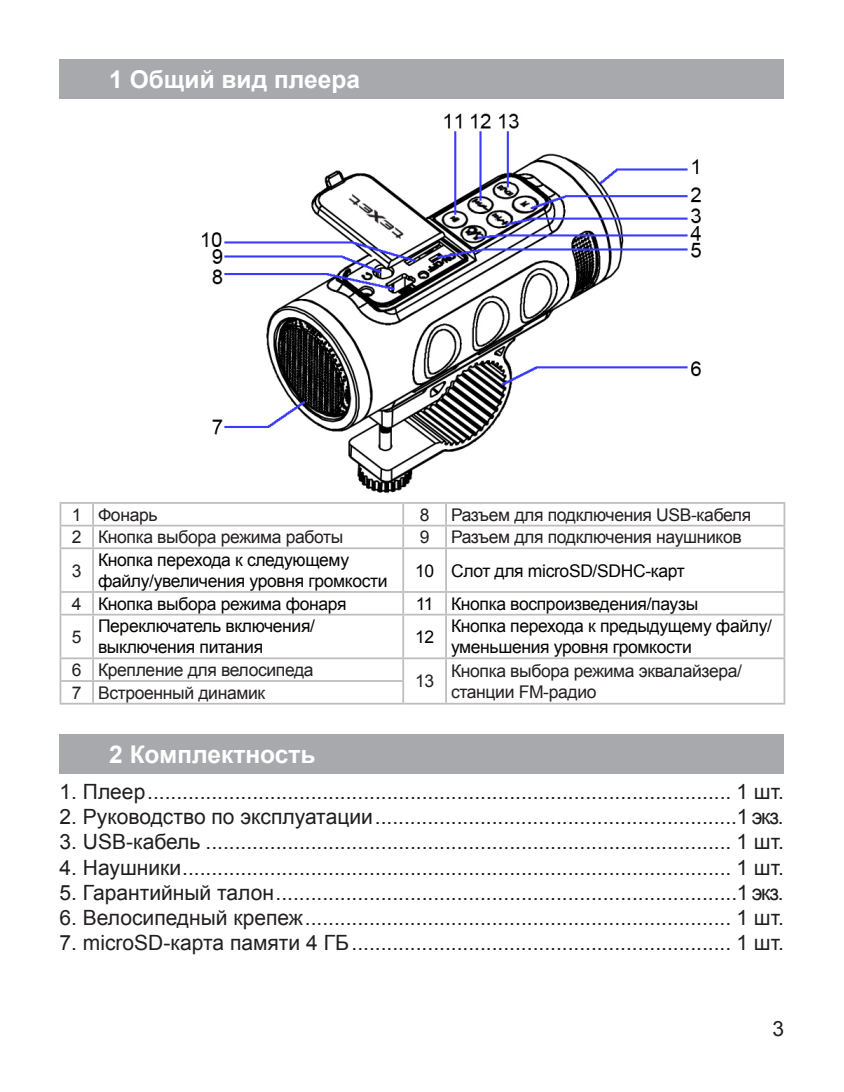
<style>
.page{position:relative;width:844px;height:1092px;background:#fff}
.page>*{position:absolute;margin:0;border:0;box-sizing:border-box;transform-origin:0 0}
.t1{font:700 24.5px "Arial";color:#fff}
.t2{font:21px "Arial";color:#201d1e}
.t3{font:21px "Arial";color:#231f20}
.t4{font:17.5px/21px "Arial";letter-spacing:-.02em;color:#040503}
.t5{font:17.5px "Arial";letter-spacing:-.02em;color:#231f20}
.s1{color:#231f20}
</style>
<div class="page">
<div style="left:60px;top:60px;width:724px;height:39px;background:#a8a9ad"></div>
<img style="left:202px;top:113px;width:499px;height:380px">
<svg style="left:61px;top:504px;width:722px;height:198px"></svg>
<hr style="left:92px;top:504px;width:2px;height:20px;background:#bcbdc0">
<hr style="left:92px;top:526px;width:2px;height:21px;background:#bcbdc0">
<hr style="left:92px;top:549px;width:2px;height:42px;background:#bcbdc0">
<hr style="left:92px;top:592px;width:2px;height:21px;background:#bcbdc0">
<hr style="left:92px;top:615px;width:2px;height:42px;background:#bcbdc0">
<hr style="left:92px;top:659px;width:2px;height:21px;background:#bcbdc0">
<hr style="left:92px;top:681px;width:2px;height:21px;background:#bcbdc0">
<hr style="left:60px;top:502px;width:33px;height:2px;background:#bcbdc0">
<hr style="left:93px;top:502px;width:310px;height:2px;background:#bcbdc0">
<hr style="left:403px;top:502px;width:43px;height:2px;background:#bcbdc0">
<hr style="left:402px;top:504px;width:2px;height:20px;background:#bcbdc0">
<hr style="left:446px;top:502px;width:339px;height:2px;background:#bcbdc0">
<hr style="left:445px;top:504px;width:2px;height:20px;background:#bcbdc0">
<hr style="left:783px;top:504px;width:2px;height:20px;background:#bcbdc0">
<hr style="left:60px;top:524px;width:33px;height:2px;background:#bcbdc0">
<svg style="left:60px;top:504px;width:1px;height:43px"></svg>
<hr style="left:93px;top:524px;width:310px;height:2px;background:#bcbdc0">
<hr style="left:403px;top:524px;width:43px;height:2px;background:#bcbdc0">
<hr style="left:402px;top:526px;width:2px;height:21px;background:#bcbdc0">
<hr style="left:446px;top:524px;width:339px;height:2px;background:#bcbdc0">
<hr style="left:445px;top:526px;width:2px;height:21px;background:#bcbdc0">
<hr style="left:783px;top:526px;width:2px;height:21px;background:#bcbdc0">
<hr style="left:60px;top:547px;width:33px;height:2px;background:#bcbdc0">
<hr style="left:60px;top:549px;width:1px;height:42px;background:#bcbdc0">
<hr style="left:93px;top:547px;width:310px;height:2px;background:#bcbdc0">
<hr style="left:403px;top:547px;width:43px;height:2px;background:#bcbdc0">
<hr style="left:402px;top:549px;width:2px;height:42px;background:#bcbdc0">
<hr style="left:446px;top:547px;width:339px;height:2px;background:#bcbdc0">
<hr style="left:445px;top:549px;width:2px;height:42px;background:#bcbdc0">
<hr style="left:783px;top:549px;width:2px;height:42px;background:#bcbdc0">
<hr style="left:60px;top:591px;width:33px;height:1px;background:#bcbdc0">
<svg style="left:60px;top:592px;width:1px;height:21px"></svg>
<hr style="left:93px;top:591px;width:310px;height:1px;background:#bcbdc0">
<hr style="left:403px;top:591px;width:43px;height:1px;background:#bcbdc0">
<hr style="left:402px;top:592px;width:2px;height:21px;background:#bcbdc0">
<hr style="left:446px;top:591px;width:339px;height:1px;background:#bcbdc0">
<hr style="left:445px;top:592px;width:2px;height:21px;background:#bcbdc0">
<hr style="left:783px;top:592px;width:2px;height:21px;background:#bcbdc0">
<hr style="left:60px;top:613px;width:33px;height:2px;background:#bcbdc0">
<hr style="left:60px;top:615px;width:1px;height:42px;background:#bcbdc0">
<hr style="left:93px;top:613px;width:310px;height:2px;background:#bcbdc0">
<hr style="left:403px;top:613px;width:43px;height:2px;background:#bcbdc0">
<hr style="left:402px;top:615px;width:2px;height:42px;background:#bcbdc0">
<hr style="left:446px;top:613px;width:339px;height:2px;background:#bcbdc0">
<hr style="left:445px;top:615px;width:2px;height:42px;background:#bcbdc0">
<hr style="left:783px;top:615px;width:2px;height:42px;background:#bcbdc0">
<hr style="left:60px;top:657px;width:33px;height:2px;background:#bcbdc0">
<hr style="left:93px;top:657px;width:310px;height:2px;background:#bcbdc0">
<hr style="left:403px;top:657px;width:43px;height:2px;background:#bcbdc0">
<hr style="left:402px;top:659px;width:2px;height:21px;background:#bcbdc0">
<hr style="left:446px;top:657px;width:339px;height:2px;background:#bcbdc0">
<hr style="left:445px;top:659px;width:2px;height:22px;background:#bcbdc0">
<hr style="left:783px;top:659px;width:2px;height:22px;background:#bcbdc0">
<hr style="left:60px;top:680px;width:33px;height:1px;background:#bcbdc0">
<svg style="left:60px;top:659px;width:1px;height:43px"></svg>
<hr style="left:93px;top:680px;width:311px;height:1px;background:#bcbdc0">
<hr style="left:402px;top:681px;width:2px;height:21px;background:#bcbdc0">
<hr style="left:445px;top:681px;width:2px;height:21px;background:#bcbdc0">
<hr style="left:783px;top:681px;width:2px;height:21px;background:#bcbdc0">
<hr style="left:60px;top:702px;width:33px;height:2px;background:#bcbdc0">
<hr style="left:93px;top:702px;width:310px;height:2px;background:#bcbdc0">
<hr style="left:403px;top:702px;width:43px;height:2px;background:#bcbdc0">
<hr style="left:446px;top:702px;width:339px;height:2px;background:#bcbdc0">
<div style="left:60px;top:734px;width:724px;height:39px;background:#a8a9ad"></div>
<p class="t1" style="left:109px;top:63px;width:252px">1 Общий вид плеера</p>
<p class="t5" style="left:72px;top:503px;width:11px">1</p>
<p class="t5" style="left:98px;top:503px;width:61px">Фонарь</p>
<p class="t5" style="left:419px;top:503px;width:11px">8</p>
<p class="t5" style="left:451px;top:503px;width:302px">Разъем для подключения USB-кабеля</p>
<p class="t5" style="left:72px;top:525px;width:10px">2</p>
<p class="t5" style="left:98px;top:525px;width:247px">Кнопка выбора режима работы</p>
<p class="t5" style="left:419px;top:525px;width:11px">9</p>
<p class="t5" style="left:451px;top:525px;width:292px">Разъем для подключения наушников</p>
<p class="t5" style="left:72px;top:559px;width:11px">3</p>
<p class="t4" style="left:98px;top:549px;width:291px">Кнопка перехода к следующему файлу/увеличения уровня громкости</p>
<p class="t4" style="left:415px;top:560px;width:21px">10</p>
<p class="t4" style="left:451px;top:560px;width:235px">Слот для microSD/SDHC-карт</p>
<p class="t5" style="left:72px;top:592px;width:11px">4</p>
<p class="t4" style="left:98px;top:593px;width:250px">Кнопка выбора режима фонаря</p>
<p class="t4" style="left:415px;top:593px;width:19px">11</p>
<p class="t4" style="left:451px;top:593px;width:249px">Кнопка воспроизведения/паузы</p>
<p class="t5" style="left:72px;top:625px;width:11px">5</p>
<p class="t4" style="left:98px;top:616px;width:218px">Переключатель включения/ выключения питания</p>
<p class="t4" style="left:415px;top:626px;width:19px">12</p>
<p class="t4" style="left:451px;top:616px;width:322px">Кнопка перехода к предыдущему файлу/ уменьшения уровня громкости</p>
<p class="t5" style="left:72px;top:658px;width:11px">6</p>
<p class="t5" style="left:98px;top:658px;width:217px">Крепление для велосипеда</p>
<p class="t5" style="left:451px;top:659px;width:292px">Кнопка выбора режима эквалайзера/</p>
<p class="t5" style="left:415px;top:669px;width:21px">13</p>
<p class="t5" style="left:72px;top:681px;width:11px">7</p>
<p class="t5" style="left:98px;top:681px;width:169px">Встроенный динамик</p>
<p class="t5" style="left:451px;top:680px;width:147px">станции FM-радио</p>
<p class="t1" style="left:109px;top:737px;width:208px">2 Комплектность</p>
<p class="t2" style="left:60px;top:777px;width:725px">1. Плеер.................................................................................................... 1 шт.</p>
<p class="t2" style="left:60px;top:802px;width:725px">2. Руководство по эксплуатации..............................................................1 экз.</p>
<p class="t2" style="left:60px;top:828px;width:725px">3. USB-кабель .......................................................................................... 1 шт.</p>
<p class="t2" style="left:60px;top:853px;width:725px">4. Наушники.............................................................................................. 1 шт.</p>
<p class="t2" style="left:60px;top:878px;width:725px">5. Гарантийный талон...............................................................................1 экз<span class="s1">.</span></p>
<p class="t3" style="left:60px;top:903px;width:725px">6. Велосипедный крепеж......................................................................... 1 шт.</p>
<p class="t3" style="left:60px;top:928px;width:725px">7. microSD-карта памяти 4 ГБ................................................................. 1 шт.</p>
</div>
